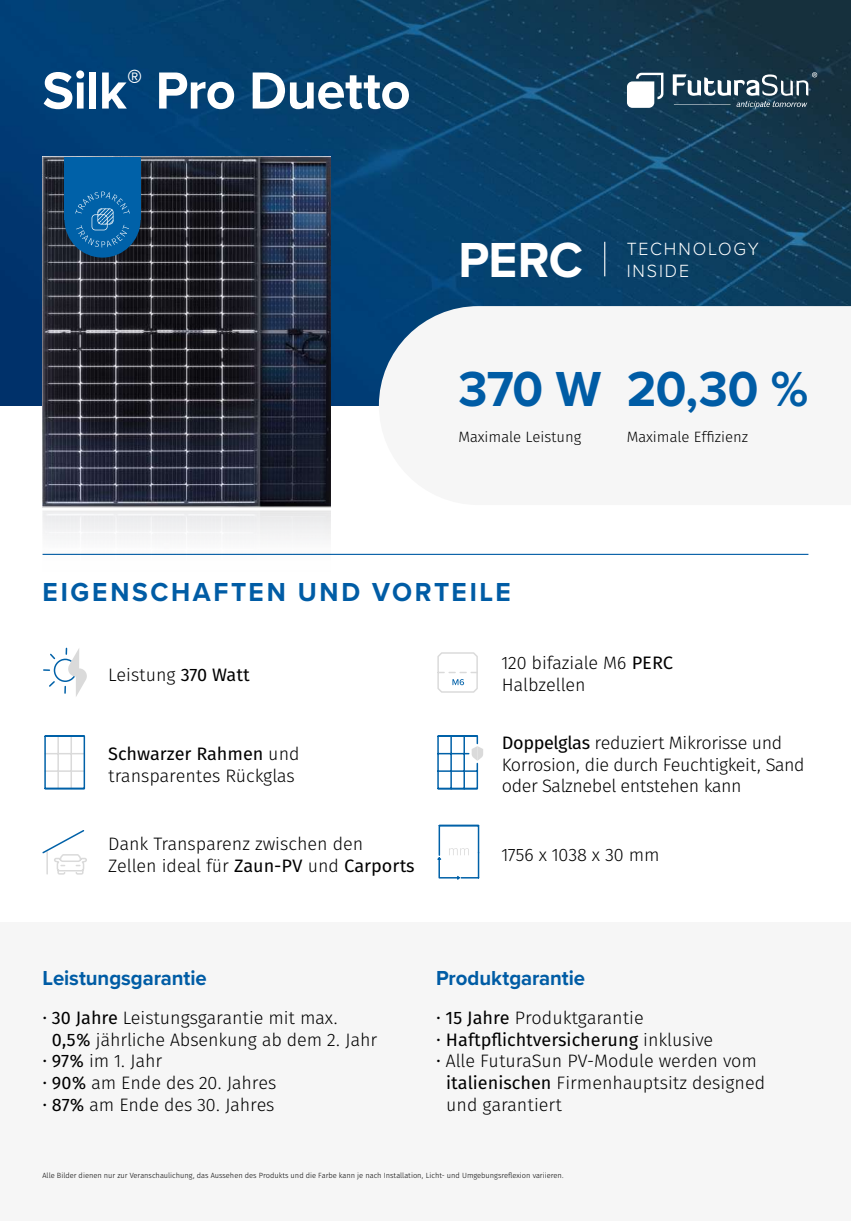
<style>
.page{position:relative;width:851px;height:1221px;background:#fff}
.page>*{position:absolute;margin:0;border:0;box-sizing:border-box;transform-origin:0 0}
.t1{font:700 54px "Proxima Nova";letter-spacing:-.01em;color:#fff}
.t2{font:700 51px "Proxima Nova";letter-spacing:-.01em;color:#005ca5}
.t3{font:700 51px "Proxima Nova";color:#fff}
.t4{font:700 27px "Proxima Nova";letter-spacing:.1em;color:#005ca5}
.t5{font:700 21px "Proxima Nova";letter-spacing:-.005em;color:#005ca5}
.t6{font:300 18.3px/21.9px "Proxima Nova";letter-spacing:.105em;color:#fff}
.t7{font:18px/21.6px "Fira Sans OT Light";letter-spacing:-.005em;color:#000}
.t8{font:18px "Fira Sans OT";color:#000}
.t9{font:15px "Fira Sans OT Light";color:#000}
.t10{font:7.5px "Fira Sans OT Light";color:#000}
.s1{font-family:"Fira Sans OT"}
.s2{font-family:"Fira Sans OT Light"}
</style>
<div class="page">
<img style="left:0;top:0;width:850px;height:405px">
<div style="left:379px;top:306px;width:471px;height:99px;background:#f6f6f6"></div>
<div style="left:0;top:922px;width:850px;height:298px;background:#f6f6f6"></div>
<svg style="left:627px;top:73px;width:36px;height:35px"></svg>
<svg style="left:672px;top:72px;width:145px;height:36px;background:#476170"></svg>
<hr style="left:43px;top:554px;width:765px;height:1px;background:#005ca5">
<hr style="left:604px;top:242px;width:1px;height:34px;background:#fff">
<svg style="left:44px;top:735px;width:42px;height:55px"></svg>
<svg style="left:43px;top:647px;width:44px;height:50px"></svg>
<img style="left:43px;top:157px;width:287px;height:398px">
<svg style="left:437px;top:824px;width:43px;height:56px"></svg>
<div style="left:64px;top:157px;width:77px;height:62px;background:#0061a8"></div>
<div style="left:64px;top:181px;width:77px;height:76px;background:#0061a8;border-radius:50%"></div>
<svg style="left:75px;top:191px;width:55px;height:56px"></svg>
<svg style="left:42px;top:830px;width:45px;height:45px"></svg>
<svg style="left:437px;top:652px;width:41px;height:41px"></svg>
<svg style="left:437px;top:735px;width:46px;height:55px"></svg>
<h1 class="t1" style="left:43px;top:50px;width:369px">Silk<sup>®</sup> Pro Duetto</h1>
<h2 class="t3" style="left:458px;top:222px;width:126px">PERC</h2>
<p class="t6" style="left:626px;top:237px;width:133px">TECHNOLOGY<br>INSIDE</p>
<h2 class="t2" style="left:458px;top:350px;width:351px">370 W 20,30 %</h2>
<p class="t9" style="left:458px;top:426px;width:125px">Maximale Leistung</p>
<p class="t9" style="left:626px;top:426px;width:123px">Maximale Effizienz</p>
<h3 class="t4" style="left:42px;top:572px;width:469px">EIGENSCHAFTEN UND VORTEILE</h3>
<p class="t7" style="left:108px;top:665px;width:143px">Leistung <span class="s1">370 Watt</span></p>
<p class="t8" style="left:108px;top:741px;width:193px">Schwarzer Rahmen <span class="s2">und</span></p>
<p class="t7" style="left:108px;top:765px;width:188px">transparentes Rückglas</p>
<p class="t7" style="left:108px;top:834px;width:308px">Dank Transparenz zwischen den<br>Zellen ideal für <span class="s1">Zaun-PV</span> und <span class="s1">Carports</span></p>
<p class="t7" style="left:501px;top:653px;width:173px">120 bifaziale M6 <span class="s1">PERC<br></span>Halbzellen</p>
<p class="t7" style="left:501px;top:733px;width:304px"><span class="s1">Doppelglas</span> reduziert Mikrorisse und<br>Korrosion, die durch Feuchtigkeit, Sand oder Salznebel entstehen kann</p>
<p class="t7" style="left:501px;top:844px;width:159px">1756 x 1038 x 30 mm</p>
<p class="t5" style="left:43px;top:962px;width:166px">Leistungsgarantie</p>
<p class="t5" style="left:436px;top:962px;width:150px">Produktgarantie</p>
<p class="t7" style="left:43px;top:1008px;width:297px"><span class="s1">· 30 Jahre</span> Leistungsgarantie mit max.</p>
<p class="t7" style="left:52px;top:1029px;width:326px"><span class="s1">0,5%</span> jährliche Absenkung ab dem 2. Jahr</p>
<p class="t7" style="left:43px;top:1051px;width:121px"><span class="s1">· 97%</span> im 1. Jahr</p>
<p class="t7" style="left:43px;top:1073px;width:235px"><span class="s1">· 90%</span> am Ende des 20. Jahres</p>
<p class="t7" style="left:43px;top:1094px;width:233px"><span class="s1">· 87%</span> am Ende des 30. Jahres</p>
<p class="t7" style="left:436px;top:1008px;width:209px"><span class="s1">· 15 Jahre</span> Produktgarantie</p>
<p class="t8" style="left:436px;top:1026px;width:279px">· Haftpflichtversicherung <span class="s2">inklusive</span></p>
<p class="t7" style="left:446px;top:1051px;width:320px;text-indent:-10px"><span class="s1">·</span> Alle FuturaSun PV-Module werden vom <span class="s1">italienischen</span> Firmenhauptsitz designed und garantiert</p>
<p class="t10" style="left:43px;top:1170px;width:523px">Alle Bilder dienen nur zur Veranschaulichung, das Aussehen des Produkts und die Farbe kann je nach Installation, Licht- und Umgebungsreflexion variieren.</p>
</div>
